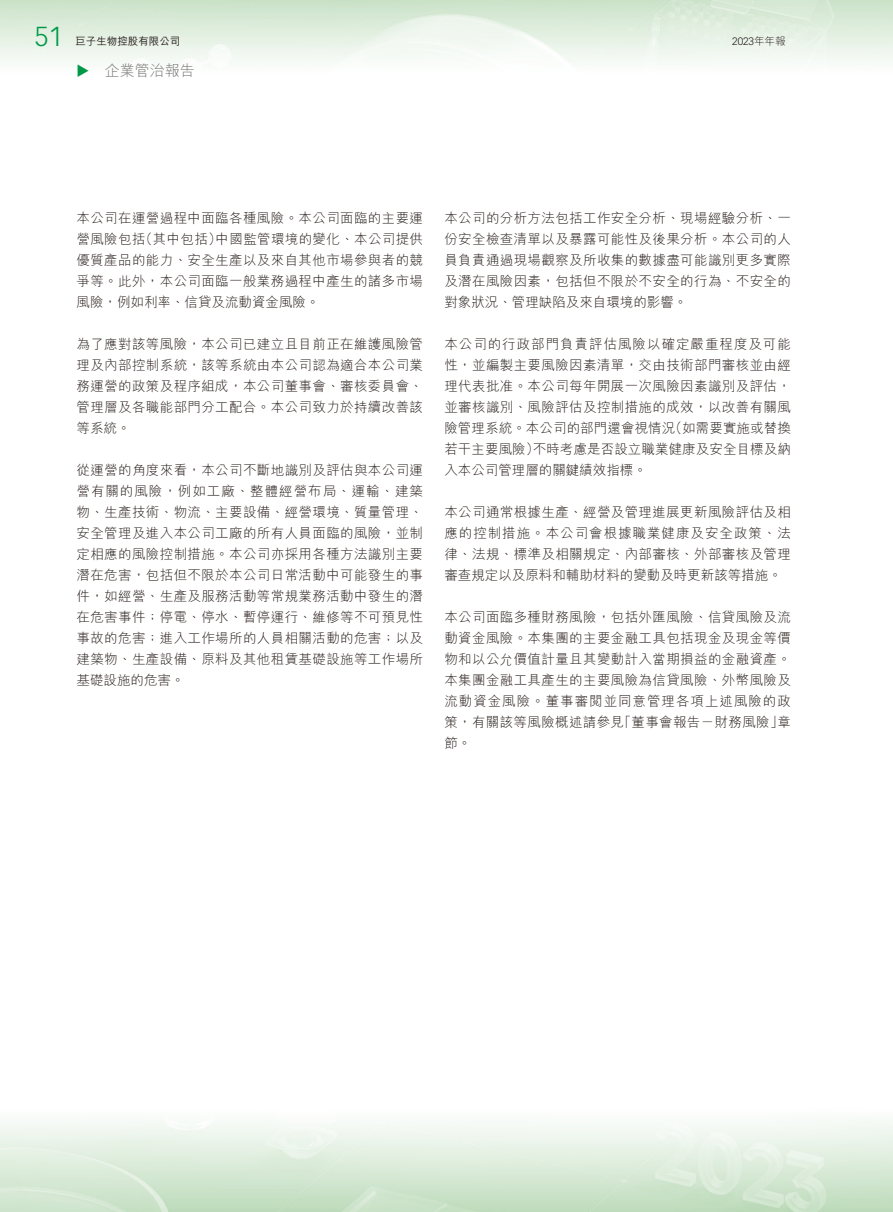
<style>
.page{position:relative;width:893px;height:1212px;background:#fff}
.page>*{position:absolute;margin:0;border:0;box-sizing:border-box;transform-origin:0 0}
.t1{font:300 27px "Vectora LT Std";color:#009946}
.t2{font:15px "M Hei HK Light E Ten B5 H";color:#717171}
.t3{font:13.5px/21px "M Hei HK Light E Ten B5 H";letter-spacing:.03em;color:#231916;text-align:justify}
.t4{font:10.5px "M Hei HK Medium E Ten B5 H";color:#231916}
.t5{font:300 10.5px "Vectora LT Std";color:#231916}
.s1{font-family:"M Hei HK Light E Ten B5 H";font-weight:400}
.s2{color:#009946}
</style>
<div class="page">
<h1 class="t1" style="left:35px;top:24px;width:30px">51</h1>
<p class="t4" style="left:75px;top:37px;width:106px">巨子生物控股有限公司</p>
<p class="t5" style="left:732px;top:36px;width:55px">2023<span class="s1">年年報</span></p>
<p class="t2" style="left:77px;top:65px;width:120px"><span class="s2">◆</span> 企業管治報告</p>
<p class="t3" style="left:77px;top:209px;width:348px">本公司在運營過程中面臨各種風險。本公司面臨的主要運營風險包括（其中包括）中國監管環境的變化、本公司提供優質產品的能力、安全生產以及來自其他市場參與者的競爭等。此外，本公司面臨一般業務過程中產生的諸多市場風險，例如利率、信貸及流動資金風險。</p>
<p class="t3" style="left:77px;top:335px;width:348px">為了應對該等風險，本公司已建立且目前正在維護風險管理及內部控制系統，該等系統由本公司認為適合本公司業務運營的政策及程序組成，本公司董事會、審核委員會、管理層及各職能部門分工配合。本公司致力於持續改善該等系統。</p>
<p class="t3" style="left:77px;top:461px;width:348px">從運營的角度來看，本公司不斷地識別及評估與本公司運營有關的風險，例如工廠、整體經營布局、運輸、建築物、生產技術、物流、主要設備、經營環境、質量管理、安全管理及進入本公司工廠的所有人員面臨的風險，並制定相應的風險控制措施。本公司亦採用各種方法識別主要潛在危害，包括但不限於本公司日常活動中可能發生的事件，如經營、生產及服務活動等常規業務活動中發生的潛在危害事件；停電、停水、暫停運行、維修等不可預見性事故的危害；進入工作場所的人員相關活動的危害；以及建築物、生產設備、原料及其他租賃基礎設施等工作場所基礎設施的危害。</p>
<p class="t3" style="left:444px;top:209px;width:348px">本公司的分析方法包括工作安全分析、現場經驗分析、一份安全檢查清單以及暴露可能性及後果分析。本公司的人員負責通過現場觀察及所收集的數據盡可能識別更多實際及潛在風險因素，包括但不限於不安全的行為、不安全的對象狀況、管理缺陷及來自環境的影響。</p>
<p class="t3" style="left:444px;top:335px;width:348px">本公司的行政部門負責評估風險以確定嚴重程度及可能性，並編製主要風險因素清單，交由技術部門審核並由經理代表批准。本公司每年開展一次風險因素識別及評估，並審核識別、風險評估及控制措施的成效，以改善有關風險管理系統。本公司的部門還會視情況（如需要實施或替換若干主要風險）不時考慮是否設立職業健康及安全目標及納入本公司管理層的關鍵績效指標。</p>
<p class="t3" style="left:444px;top:503px;width:348px">本公司通常根據生產、經營及管理進展更新風險評估及相應的控制措施。本公司會根據職業健康及安全政策、法律、法規、標準及相關規定、內部審核、外部審核及管理審查規定以及原料和輔助材料的變動及時更新該等措施。</p>
<p class="t3" style="left:444px;top:608px;width:348px">本公司面臨多種財務風險，包括外匯風險、信貸風險及流動資金風險。本集團的主要金融工具包括現金及現金等價物和以公允價值計量且其變動計入當期損益的金融資產。本集團金融工具產生的主要風險為信貸風險、外幣風險及流動資金風險。董事審閱並同意管理各項上述風險的政策，有關該等風險概述請參見「董事會報告－財務風險」章節。</p>
</div>
